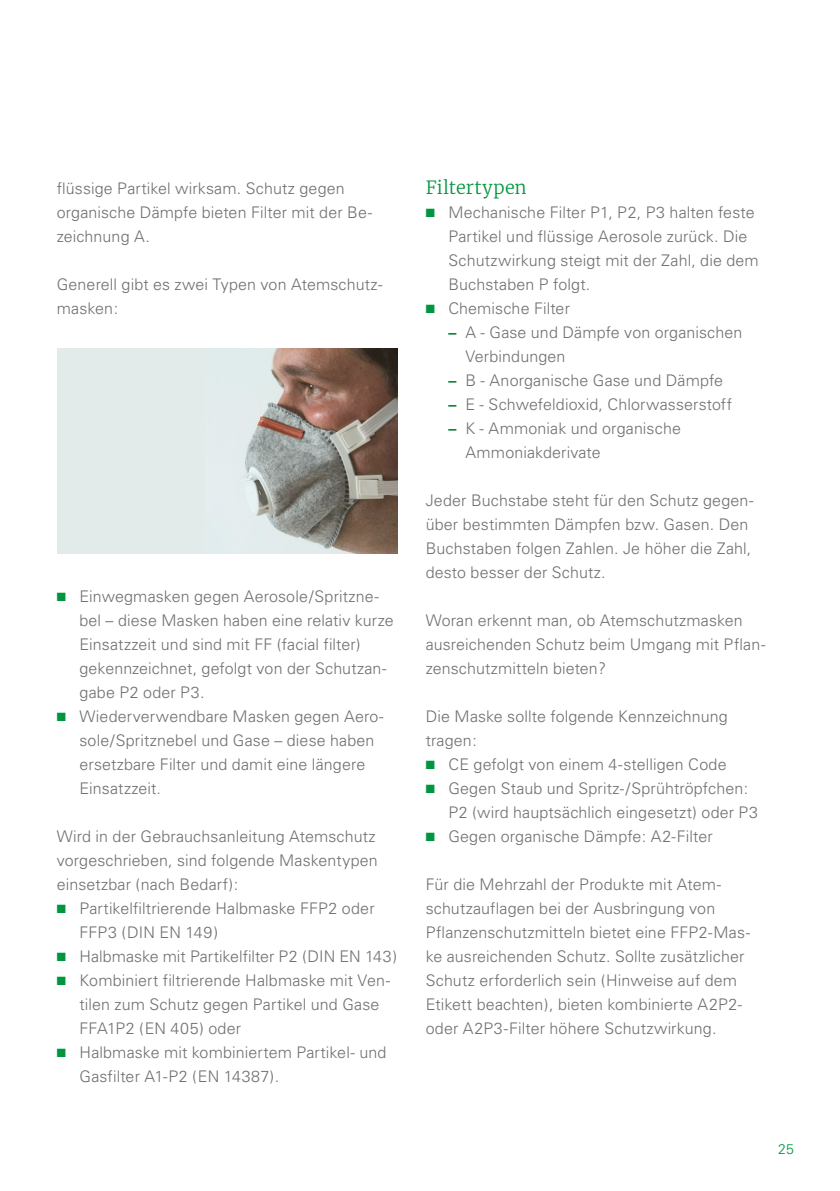
<style>
.page{position:relative;width:840px;height:1191px;background:#fff}
.page>*{position:absolute;margin:0;border:0;box-sizing:border-box;transform-origin:0 0}
.t1{font:300 18px "Merriweather";letter-spacing:.01em;color:#00963f}
.t2{font:300 16px/24px "Univers";letter-spacing:.01em;color:#6f6f6e}
.t3{font:300 14px "Univers";color:#00963f}
.s1{color:#00963f}
.s2{font-weight:700;color:#008136}
</style>
<div class="page">
<div style="left:57px;top:348px;width:340px;height:206px;background:#e2ebea"></div>
<img style="left:245px;top:348px;width:152px;height:206px">
<p class="t2" style="left:57px;top:176px;width:317px">flüssige Partikel wirksam. Schutz gegen organische Dämpfe bieten Filter mit der Be&shy;zeichnung A.</p>
<p class="t2" style="left:57px;top:272px;width:327px">Generell gibt es zwei Typen von Atemschutz&shy;masken:</p>
<p class="t2" style="left:79px;top:584px;width:315px;text-indent:-23px"><span class="s1">■</span> Einwegmasken gegen Aerosole/Spritzne&shy;bel – diese Masken haben eine relativ kurze Einsatzzeit und sind mit FF (facial filter) gekennzeichnet, gefolgt von der Schutzan&shy;gabe P2 oder P3.</p>
<p class="t2" style="left:79px;top:704px;width:305px;text-indent:-23px"><span class="s1">■</span> Wiederverwendbare Masken gegen Aero&shy;sole/Spritznebel und Gase – diese haben ersetzbare Filter und damit eine längere Einsatzzeit.</p>
<p class="t2" style="left:57px;top:824px;width:322px">Wird in der Gebrauchsanleitung Atemschutz vorgeschrieben, sind folgende Maskentypen einsetzbar (nach Bedarf):</p>
<p class="t2" style="left:79px;top:896px;width:296px;text-indent:-23px"><span class="s1">■</span> Partikelfiltrierende Halbmaske FFP2 oder<br>FFP3 (DIN EN 149)</p>
<p class="t2" style="left:57px;top:944px;width:342px"><span class="s1">■</span> Halbmaske mit Partikelfilter P2 (DIN EN 143)</p>
<p class="t2" style="left:79px;top:968px;width:312px;text-indent:-23px"><span class="s1">■</span> Kombiniert filtrierende Halbmaske mit Ven&shy;tilen zum Schutz gegen Partikel und Gase<br>FFA1P2 (EN 405) oder</p>
<p class="t2" style="left:79px;top:1040px;width:308px;text-indent:-23px"><span class="s1">■</span> Halbmaske mit kombiniertem Partikel- und<br>Gasfilter A1-P2 (EN 14387).</p>
<p class="t1" style="left:425px;top:175px;width:102px">Filtertypen</p>
<p class="t2" style="left:448px;top:200px;width:312px;text-indent:-23px"><span class="s1">■</span> Mechanische Filter P1, P2, P3 halten feste Partikel und flüssige Aerosole zurück. Die Schutzwirkung steigt mit der Zahl, die dem Buchstaben P folgt.</p>
<p class="t2" style="left:425px;top:296px;width:146px"><span class="s1">■</span> Chemische Filter</p>
<p class="t2" style="left:465px;top:320px;width:278px;text-indent:-17px"><span class="s2">–</span> A - Gase und Dämpfe von organischen<br>Verbindungen</p>
<p class="t2" style="left:448px;top:368px;width:276px"><span class="s2">–</span> B - Anorganische Gase und Dämpfe</p>
<p class="t2" style="left:448px;top:392px;width:285px"><span class="s2">–</span> E - Schwefeldioxid, Chlorwasserstoff</p>
<p class="t2" style="left:465px;top:416px;width:217px;text-indent:-17px"><span class="s2">–</span> K - Ammoniak und organische<br>Ammoniakderivate</p>
<p class="t2" style="left:425px;top:488px;width:329px">Jeder Buchstabe steht für den Schutz gegen&shy;über bestimmten Dämpfen bzw. Gasen. Den Buchstaben folgen Zahlen. Je höher die Zahl, desto besser der Schutz.</p>
<p class="t2" style="left:425px;top:608px;width:341px">Woran erkennt man, ob Atemschutzmasken ausreichenden Schutz beim Umgang mit Pflan&shy;zenschutzmitteln bieten?</p>
<p class="t2" style="left:425px;top:704px;width:303px">Die Maske sollte folgende Kennzeichnung tragen:</p>
<p class="t2" style="left:425px;top:752px;width:302px"><span class="s1">■</span> CE gefolgt von einem 4-stelligen Code</p>
<p class="t2" style="left:448px;top:776px;width:311px;text-indent:-23px"><span class="s1">■</span> Gegen Staub und Spritz-/Sprühtröpfchen:<br>P2 (wird hauptsächlich eingesetzt) oder P3</p>
<p class="t2" style="left:425px;top:824px;width:288px"><span class="s1">■</span> Gegen organische Dämpfe: A2-Filter</p>
<p class="t2" style="left:425px;top:872px;width:326px">Für die Mehrzahl der Produkte mit Atem&shy;schutzauflagen bei der Ausbringung von Pflanzenschutzmitteln bietet eine FFP2-Mas&shy;ke ausreichenden Schutz. Sollte zusätzlicher Schutz erforderlich sein (Hinweise auf dem Etikett beachten), bieten kombinierte A2P2- oder A2P3-Filter höhere Schutzwirkung.</p>
<p class="t3" style="left:777px;top:1140px;width:17px">25</p>
</div>
